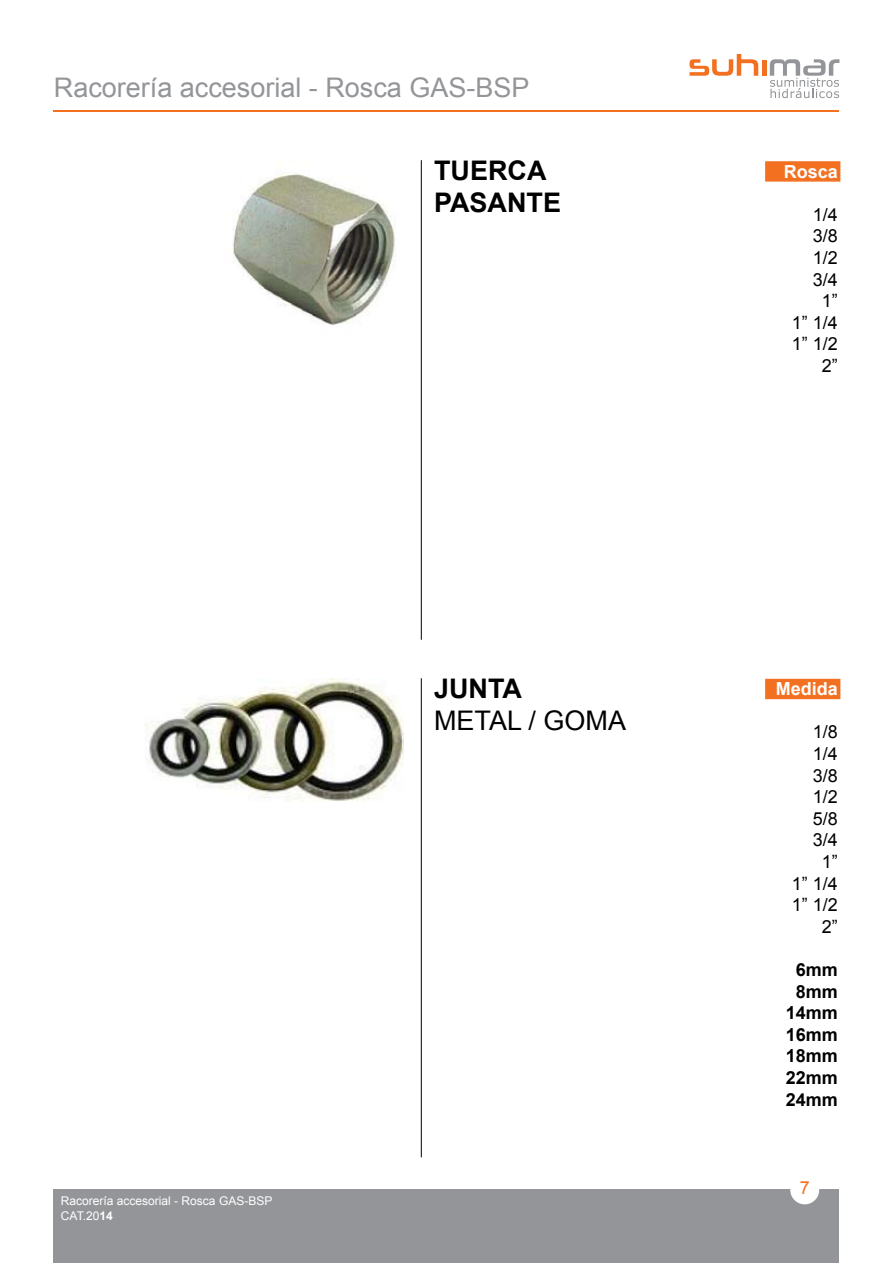
<style>
.page{position:relative;width:893px;height:1263px;background:#fff}
.page>*{position:absolute;margin:0;border:0;box-sizing:border-box;transform-origin:0 0}
.t1{font:27px "Arial";color:#939598}
.t2{font:700 27px/32.4px "Arial";color:#000}
.t3{font:27px "Arial";color:#000}
.t4{font:18px/21.6px "Arial";color:#000;text-align:right}
.t5{font:700 18px/21.6px "Arial";color:#000;text-align:center}
.t6{font:700 18px "Arial";color:#fff}
.t7{font:18px "Arial";color:#f37021}
.t8{font:12px/15px "Arial";color:#fff}
.s1{font-weight:700}
</style>
<div class="page">
<svg style="left:690px;top:54px;width:68px;height:22px"></svg>
<hr style="left:762px;top:60px;width:4px;height:16px;background:#f37021">
<svg style="left:770px;top:59px;width:69px;height:39px"></svg>
<hr style="left:54px;top:111px;width:785px;height:1px;background:#f37021">
<div style="left:54px;top:1189px;width:785px;height:74px;background:#939598"></div>
<div style="left:791px;top:1176px;width:27px;height:27px;background:#fff;border-radius:50%"></div>
<div style="left:790px;top:1175px;width:29px;height:29px;border:2px solid #fff;border-radius:50%"></div>
<hr style="left:421px;top:678px;width:1px;height:479px;background:#000">
<hr style="left:421px;top:160px;width:1px;height:480px;background:#000">
<div style="left:765px;top:161px;width:75px;height:21px;background:#f37021;border:2px solid #f37021"></div>
<div style="left:765px;top:679px;width:75px;height:20px;background:#f37021"></div>
<img style="left:232px;top:172px;width:163px;height:153px">
<img style="left:144px;top:678px;width:259px;height:123px">
<h1 class="t1" style="left:54px;top:70px;width:477px">Racorería accesorial - Rosca GAS-BSP</h1>
<h1 class="t2" style="left:434px;top:155px;width:129px">TUERCA<br>PASANTE</h1>
<p class="t6" style="left:784px;top:159px;width:56px">Rosca</p>
<p class="t4" style="left:792px;top:204px;width:48px">1/4<br>3/8<br>1/2<br>3/4<br>1”<br>1” 1/4<br>1” 1/2<br>2”</p>
<p class="t8" style="left:61px;top:1193px;width:213px">Racorería accesorial - Rosca GAS-BSP<br>CAT.20<span class="s1">14</span></p>
<h1 class="t2" style="left:434px;top:673px;width:89px">JUNTA</h1>
<h1 class="t3" style="left:434px;top:703px;width:194px">METAL / GOMA</h1>
<p class="t6" style="left:776px;top:677px;width:64px">Medida</p>
<p class="t4" style="left:792px;top:721px;width:48px">1/8<br>1/4<br>3/8<br>1/2<br>5/8<br>3/4<br>1”<br>1” 1/4<br>1” 1/2<br>2”</p>
<p class="t5" style="left:786px;top:959px;width:54px">6mm<br>8mm<br>14mm<br>16mm<br>18mm<br>22mm<br>24mm</p>
<p class="t7" style="left:800px;top:1176px;width:12px">7</p>
</div>
